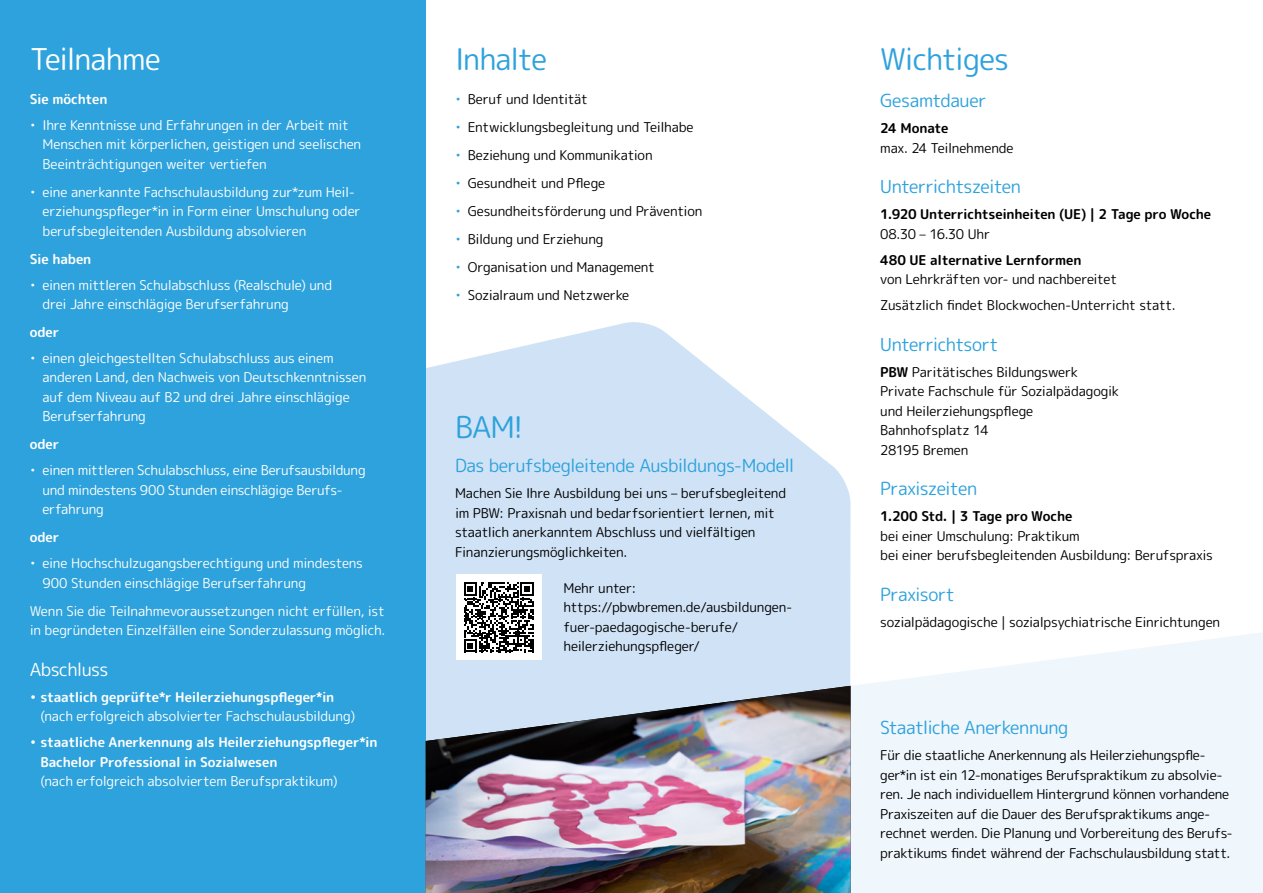
<style>
.page{position:relative;width:1263px;height:893px;background:#fff}
.page>*{position:absolute;margin:0;border:0;box-sizing:border-box;transform-origin:0 0}
.t1{font:30px "Rounded Mplus 1 c";letter-spacing:-.04em;color:#2ea2dc}
.t2{font:30px "Rounded Mplus 1 c";letter-spacing:-.04em;color:#fff}
.t3{font:18px "Rounded Mplus 1 c";letter-spacing:-.035em;color:#2ea2dc}
.t4{font:18px "Rounded Mplus 1 c";letter-spacing:-.04em;color:#fff}
.t5{font:13.5px/19.5px "Rounded Mplus 1 c";letter-spacing:-.02em;color:#000}
.t6{font:13.5px/19.5px "Rounded Mplus 1 c";letter-spacing:-.02em;color:#fff}
.t7{font:700 13.5px/19.5px "Rounded Mplus 1 c";letter-spacing:-.015em;color:#fff}
.t8{font:700 13.5px "Rounded Mplus 1 c";letter-spacing:-.02em;color:#000}
.s1{color:#2ea2dc}
.s2{font-weight:700}
</style>
<div class="page">
<svg style="left:425px;top:320px;width:425px;height:573px;fill:#d0e3f6"></svg>
<div style="left:0;top:0;width:425px;height:893px;background:#2ea2dc"></div>
<svg style="left:426px;top:632px;width:837px;height:261px;fill:#eff6fc"></svg>
<img style="left:426px;top:686px;width:424px;height:207px">
<div style="left:456px;top:575px;width:85px;height:85px;background:#fff"></div>
<svg style="left:464px;top:582px;width:70px;height:70px"></svg>
<h1 class="t2" style="left:30px;top:37px;width:133px">Teilnahme</h1>
<h1 class="t1" style="left:455px;top:37px;width:94px">Inhalte</h1>
<h1 class="t1" style="left:880px;top:37px;width:130px">Wichtiges</h1>
<p class="t7" style="left:30px;top:89px;width:79px">Sie möchten</p>
<p class="t6" style="left:43px;top:115px;width:320px;text-indent:-13px">• Ihre Kenntnisse und Erfahrungen in der Arbeit mit<br>Menschen mit körperlichen, geistigen und seelischen<br>Beeinträchtigungen weiter vertiefen</p>
<p class="t6" style="left:43px;top:182px;width:320px;text-indent:-13px">• eine anerkannte Fachschulausbildung zur*zum Heil&shy;erziehungspfleger*in in Form einer Umschulung oder berufsbegleitenden Ausbildung absolvieren</p>
<p class="t7" style="left:30px;top:249px;width:63px">Sie haben</p>
<p class="t6" style="left:43px;top:275px;width:291px;text-indent:-13px">• einen mittleren Schulabschluss (Realschule) und drei Jahre einschlägige Berufserfahrung</p>
<p class="t7" style="left:30px;top:322px;width:31px">oder</p>
<p class="t6" style="left:43px;top:348px;width:325px;text-indent:-13px">• einen gleichgestellten Schulabschluss aus einem anderen Land, den Nachweis von Deutschkenntnissen auf dem Niveau auf B2 und drei Jahre einschlägige Berufserfahrung</p>
<p class="t7" style="left:30px;top:435px;width:31px">oder</p>
<p class="t6" style="left:43px;top:461px;width:325px;text-indent:-13px">• einen mittleren Schulabschluss, eine Berufsausbildung und mindestens 900 Stunden einschlägige Berufs&shy;erfahrung</p>
<p class="t7" style="left:30px;top:528px;width:31px">oder</p>
<p class="t6" style="left:43px;top:554px;width:322px;text-indent:-13px">• eine Hochschulzugangsberechtigung und mindestens<br>900 Stunden einschlägige Berufserfahrung</p>
<p class="t6" style="left:30px;top:601px;width:357px">Wenn Sie die Teilnahmevoraussetzungen nicht erfüllen, ist in begründeten Einzelfällen eine Sonderzulassung möglich.</p>
<h2 class="t4" style="left:30px;top:657px;width:80px">Abschluss</h2>
<p class="t7" style="left:30px;top:687px;width:306px">• staatlich geprüfte*r Heilerziehungspfleger*in</p>
<p class="t6" style="left:40px;top:707px;width:316px">(nach erfolgreich absolvierter Fachschulausbildung)</p>
<p class="t7" style="left:40px;top:733px;width:339px;text-indent:-11px">• staatliche Anerkennung als Heilerziehungspfleger*in<br>Bachelor Professional in Sozialwesen</p>
<p class="t6" style="left:40px;top:772px;width:299px">(nach erfolgreich absolviertem Berufspraktikum)</p>
<p class="t5" style="left:455px;top:89px;width:134px"><span class="s1">•</span> Beruf und Identität</p>
<p class="t5" style="left:455px;top:117px;width:240px"><span class="s1">•</span> Entwicklungsbegleitung und Teilhabe</p>
<p class="t5" style="left:455px;top:145px;width:199px"><span class="s1">•</span> Beziehung und Kommunikation</p>
<p class="t5" style="left:455px;top:173px;width:152px"><span class="s1">•</span> Gesundheit und Pflege</p>
<p class="t5" style="left:455px;top:201px;width:249px"><span class="s1">•</span> Gesundheitsförderung und Prävention</p>
<p class="t5" style="left:455px;top:229px;width:150px"><span class="s1">•</span> Bildung und Erziehung</p>
<p class="t5" style="left:455px;top:257px;width:201px"><span class="s1">•</span> Organisation und Management</p>
<p class="t5" style="left:455px;top:285px;width:176px"><span class="s1">•</span> Sozialraum und Netzwerke</p>
<h1 class="t1" style="left:455px;top:406px;width:70px">BAM!</h1>
<h2 class="t3" style="left:455px;top:453px;width:341px">Das berufsbegleitende Ausbildungs-Modell</h2>
<p class="t5" style="left:455px;top:483px;width:333px">Machen Sie Ihre Ausbildung bei uns – berufsbegleitend im PBW: Praxisnah und bedarfsorientiert lernen, mit staatlich anerkanntem Abschluss und vielfältigen Finanzierungsmöglichkeiten.</p>
<p class="t5" style="left:563px;top:578px;width:231px">Mehr unter: https://pbwbremen.de/ausbildungen&shy;fuer-paedagogische-berufe/ heilerziehungspfleger/</p>
<h2 class="t3" style="left:880px;top:88px;width:108px">Gesamtdauer</h2>
<p class="t8" style="left:880px;top:119px;width:70px">24 Monate</p>
<p class="t5" style="left:880px;top:138px;width:135px">max. 24 Teilnehmende</p>
<h2 class="t3" style="left:880px;top:174px;width:142px">Unterrichtszeiten</h2>
<p class="t8" style="left:880px;top:205px;width:332px">1.920 Unterrichtseinheiten (UE) | 2 Tage pro Woche</p>
<p class="t5" style="left:880px;top:224px;width:111px">08.30 – 16.30 Uhr</p>
<p class="t8" style="left:880px;top:250px;width:203px">480 UE alternative Lernformen</p>
<p class="t5" style="left:880px;top:266px;width:297px;line-height:26px">von Lehrkräften vor- und nachbereitet<br>Zusätzlich findet Blockwochen-Unterricht statt.</p>
<h2 class="t3" style="left:880px;top:331px;width:120px">Unterrichtsort</h2>
<p class="t5" style="left:880px;top:362px;width:240px"><span class="s2">PBW</span> Paritätisches Bildungswerk<br>Private Fachschule für Sozialpädagogik und Heilerziehungspflege<br>Bahnhofsplatz 14<br>28195 Bremen</p>
<h2 class="t3" style="left:880px;top:476px;width:98px">Praxiszeiten</h2>
<p class="t8" style="left:880px;top:507px;width:194px">1.200 Std. | 3 Tage pro Woche</p>
<p class="t5" style="left:880px;top:526px;width:334px">bei einer Umschulung: Praktikum<br>bei einer berufsbegleitenden Ausbildung: Berufspraxis</p>
<h2 class="t3" style="left:880px;top:582px;width:76px">Praxisort</h2>
<p class="t5" style="left:880px;top:612px;width:341px">sozialpädagogische | sozialpsychiatrische Einrichtungen</p>
<h2 class="t3" style="left:880px;top:715px;width:190px">Staatliche Anerkennung</h2>
<p class="t5" style="left:880px;top:745px;width:354px">Für die staatliche Anerkennung als Heilerziehungspfle&shy;ger*in ist ein 12-monatiges Berufspraktikum zu absolvie&shy;ren. Je nach individuellem Hintergrund können vorhandene Praxiszeiten auf die Dauer des Berufspraktikums ange&shy;rechnet werden. Die Planung und Vorbereitung des Berufs&shy;praktikums findet während der Fachschulausbildung statt.</p>
</div>
